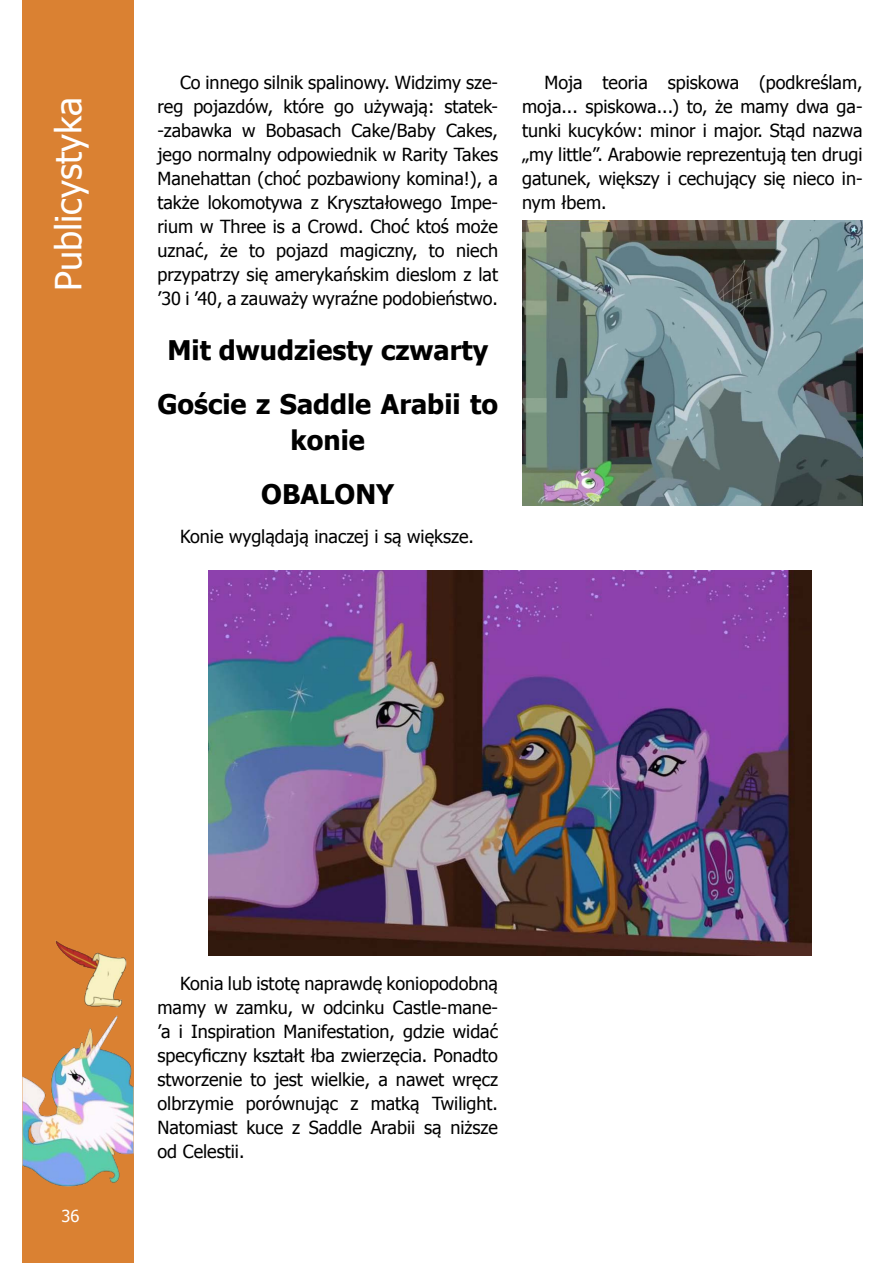
<style>
.page{position:relative;width:893px;height:1263px;background:#fff}
.page>*{position:absolute;margin:0;border:0;box-sizing:border-box;transform-origin:0 0}
.t1{font:36px "Tahoma";color:#fff}
.t2{font:700 27px/54px "Tahoma";color:#000;text-align:center}
.t3{font:18px/24px "Tahoma";color:#000;text-align:justify}
.t4{font:16.5px "Tahoma";color:#fff}
</style>
<div class="page">
<div style="left:22px;top:0;width:112px;height:1263px;background:#da8132"></div>
<img style="left:22px;top:940px;width:111px;height:246px">
<img style="left:208px;top:570px;width:604px;height:386px">
<img style="left:522px;top:221px;width:340px;height:285px">
<h1 class="t1" style="left:44px;top:291px;width:195px;rotate:-90deg">Publicystyka</h1>
<p class="t3" style="left:158px;top:69px;width:342px;text-indent:22px">Co innego silnik spalinowy. Widzimy sze&shy;reg pojazdów, które go używają: statek--zabawka w Bobasach Cake/Baby Cakes, jego normalny odpowiednik w Rarity Takes Manehattan (choć pozbawiony komina!), a także lokomotywa z Kryształowego Impe&shy;rium w Three is a Crowd. Choć ktoś może uznać, że to pojazd magiczny, to niech przypatrzy się amerykańskim dieslom z lat ’30 i ’40, a zauważy wyraźne podobieństwo.</p>
<h2 class="t2" style="left:158px;top:322px;width:342px">Mit dwudziesty czwarty<br>Goście z Saddle Arabii to</h2>
<h2 class="t2" style="left:261px;top:412px;width:134px">konie<br>OBALONY</h2>
<p class="t3" style="left:180px;top:524px;width:296px">Konie wyglądają inaczej i są większe.</p>
<p class="t3" style="left:522px;top:69px;width:342px;text-indent:22px">Moja teoria spiskowa (podkreślam, moja... spiskowa...) to, że mamy dwa ga&shy;tunki kucyków: minor i major. Stąd nazwa „my little”. Arabowie reprezentują ten drugi gatunek, większy i cechujący się nieco in&shy;nym łbem.</p>
<p class="t4" style="left:62px;top:1204px;width:20px">36</p>
<p class="t3" style="left:158px;top:971px;width:342px;text-indent:22px">Konia lub istotę naprawdę koniopodobną mamy w zamku, w odcinku Castle-mane-’a i Inspiration Manifestation, gdzie widać specyficzny kształt łba zwierzęcia. Ponadto stworzenie to jest wielkie, a nawet wręcz olbrzymie porównując z matką Twilight.<br>Natomiast kuce z Saddle Arabii są niższe od Celestii.</p>
</div>
